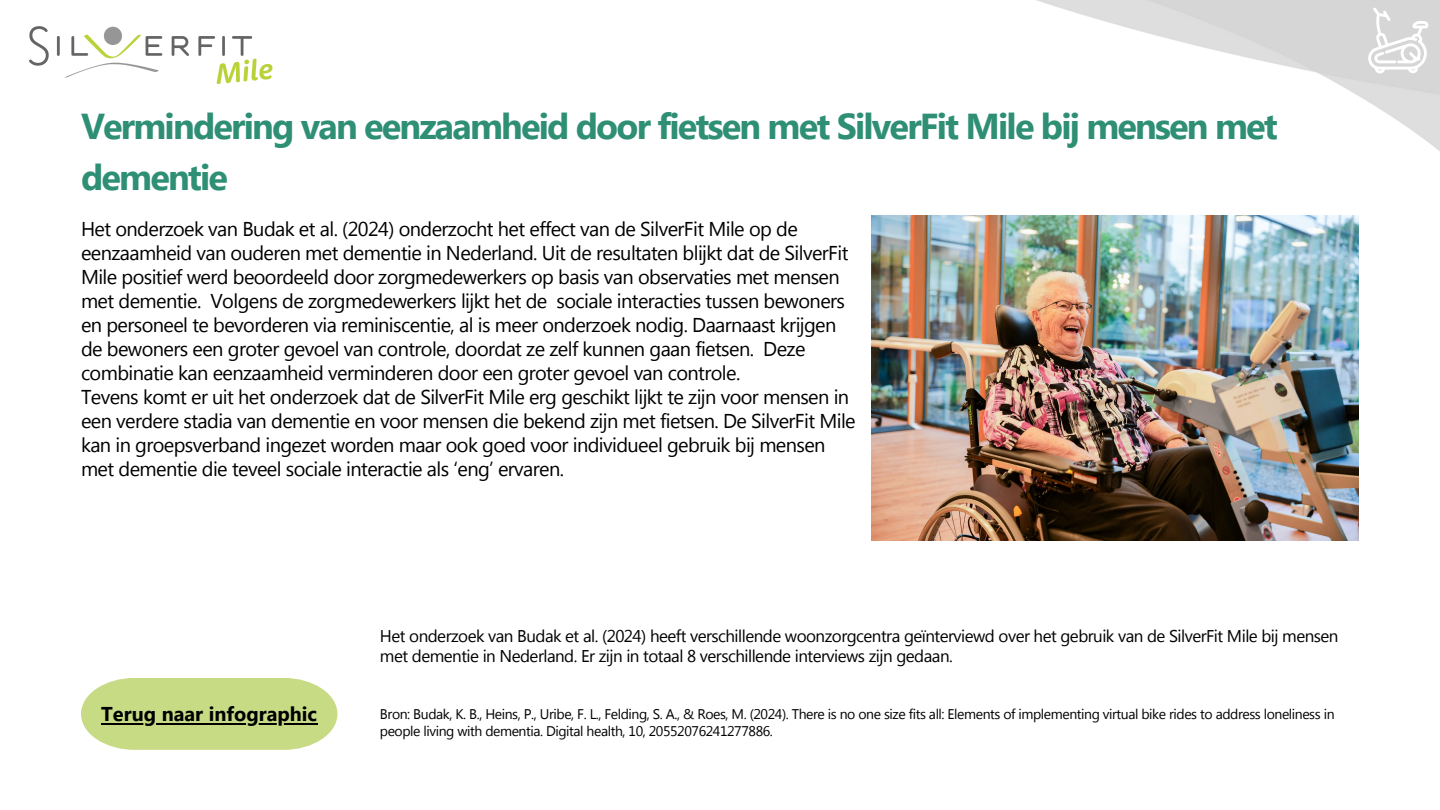
<style>
.page{position:relative;width:1440px;height:810px;background:#fff}
.page>*{position:absolute;margin:0;border:0;box-sizing:border-box;transform-origin:0 0}
.t1{font:700 36px/50.2px "Segoe UI";letter-spacing:-.05em;color:#2e8f75}
.t2{font:20px/24px "Segoe UI";letter-spacing:-.03em;color:#000}
.t3{font:700 20px "Segoe UI";color:#000}
.t4{font:17px/20.2px "Segoe UI";letter-spacing:-.03em;color:#000}
.t5{font:14px/16.5px "Segoe UI";letter-spacing:-.03em;color:#000}
</style>
<div class="page">
<img style="left:872px;top:216px;width:487px;height:325px">
<img style="left:29px;top:26px;width:244px;height:59px">
<img style="left:1036px;top:0;width:404px;height:151px">
<svg style="left:1368px;top:7px;width:60px;height:66px"></svg>
<svg style="left:81px;top:678px;width:256px;height:72px;background:#cadc8e"></svg>
<hr style="left:101px;top:723px;width:216px;height:1px;background:#000">
<p class="t1" style="left:81px;top:99px;width:1198px">Vermindering van eenzaamheid door fietsen met SilverFit Mile bij mensen met dementie</p>
<p class="t2" style="left:81px;top:216px;width:776px">Het onderzoek van Budak et al. (2024) onderzocht het effect van de SilverFit Mile op de eenzaamheid van ouderen met dementie in Nederland. Uit de resultaten blijkt dat de SilverFit Mile positief werd beoordeeld door zorgmedewerkers op basis van observaties met mensen met dementie. Volgens de zorgmedewerkers lijkt het de sociale interacties tussen bewoners en personeel te bevorderen via reminiscentie, al is meer onderzoek nodig. Daarnaast krijgen de bewoners een groter gevoel van controle, doordat ze zelf kunnen gaan fietsen. Deze combinatie kan eenzaamheid verminderen door een groter gevoel van controle.<br>Tevens komt er uit het onderzoek dat de SilverFit Mile erg geschikt lijkt te zijn voor mensen in een verdere stadia van dementie en voor mensen die bekend zijn met fietsen. De SilverFit Mile kan in groepsverband ingezet worden maar ook goed voor individueel gebruik bij mensen met dementie die teveel sociale interactie als ‘eng’ ervaren.</p>
<h4 class="t3" style="left:101px;top:700px;width:218px">Terug naar infographic</h4>
<h3 class="t4" style="left:380px;top:624px;width:960px">Het onderzoek van Budak et al. (2024) heeft verschillende woonzorgcentra geïnterviewd over het gebruik van de SilverFit Mile bij mensen met dementie in Nederland. Er zijn in totaal 8 verschillende interviews zijn gedaan.</h3>
<h1 class="t5" style="left:380px;top:705px;width:956px">Bron: Budak, K. B., Heins, P., Uribe, F. L., Felding, S. A., &amp; Roes, M. (2024). There is no one size fits all: Elements of implementing virtual bike rides to address loneliness in people living with dementia. Digital health, 10, 20552076241277886.</h1>
</div>
